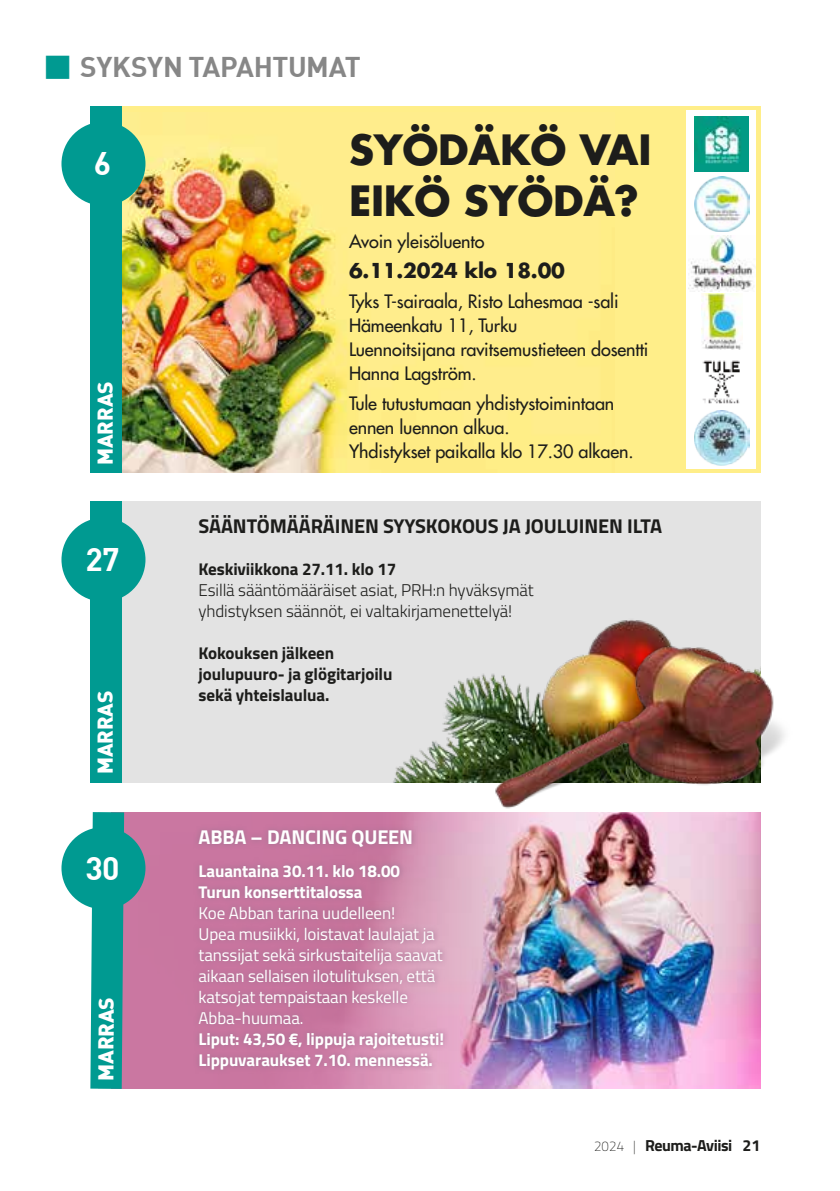
<style>
.page{position:relative;width:840px;height:1191px;background:#fff}
.page>*{position:absolute;margin:0;border:0;box-sizing:border-box;transform-origin:0 0}
.t1{font:700 40.6px/50.8px "Futura Std";letter-spacing:-.005em;color:#1d1d1b}
.t2{font:700 32px "DIN";color:#fff}
.t3{font:700 28px "DIN";letter-spacing:-.01em;color:#878787}
.t4{font:900 21px "DIN";letter-spacing:-.005em;color:#fff}
.t5{font:700 20px "Titillium";letter-spacing:-.005em;color:#1d1d1b}
.t6{font:700 20px "Titillium";letter-spacing:-.005em;color:#fff}
.t7{font:700 20px "Futura Std";letter-spacing:-.005em;color:#1d1d1b}
.t8{font:500 18px/24px "Futura Std";letter-spacing:-.005em;color:#1d1d1b}
.t9{font:17px/21px "Titillium";letter-spacing:-.005em;color:#fff}
.t10{font:700 17px/21px "Titillium";letter-spacing:-.005em;color:#fff}
.t11{font:300 17px/21px "Titillium";letter-spacing:-.005em;color:#1d1d1b}
.t12{font:700 17px/21px "Titillium";letter-spacing:-.005em;color:#1d1d1b}
.t13{font:700 16px "Titillium";letter-spacing:-.03em;color:#1d1d1b}
.s1{color:#009a91}
.s2{font-weight:100;font-size:14px}
</style>
<div class="page">
<img style="left:549px;top:816px;width:211px;height:272px">
<img style="left:111px;top:812px;width:438px;height:277px">
<svg style="left:90px;top:812px;width:34px;height:276px"></svg>
<div style="left:61px;top:827px;width:84px;height:82px;background:#009a91;border-radius:50%"></div>
<svg style="left:193px;top:824px;width:255px;height:251px;fill:#c5759e"></svg>
<div style="left:98px;top:501px;width:662px;height:281px;background:#e3e3e3"></div>
<div style="left:90px;top:501px;width:31px;height:281px;background:#009a91"></div>
<div style="left:61px;top:518px;width:84px;height:83px;background:#009a91;border-radius:50%"></div>
<img style="left:393px;top:620px;width:275px;height:162px">
<img style="left:484px;top:639px;width:301px;height:177px">
<div style="left:98px;top:106px;width:662px;height:367px;background:#ffee89"></div>
<img style="left:121px;top:112px;width:229px;height:361px">
<div style="left:686px;top:110px;width:69px;height:359px;background:#fff"></div>
<img style="left:688px;top:236px;width:65px;height:56px">
<img style="left:694px;top:176px;width:54px;height:55px">
<img style="left:694px;top:117px;width:54px;height:54px">
<img style="left:701px;top:294px;width:41px;height:55px">
<img style="left:702px;top:360px;width:38px;height:44px">
<img style="left:694px;top:410px;width:55px;height:56px">
<div style="left:90px;top:106px;width:31px;height:367px;background:#009a91"></div>
<div style="left:61px;top:122px;width:84px;height:84px;background:#009a91;border-radius:50%"></div>
<h3 class="t3" style="left:44px;top:48px;width:318px"><span class="s1">█</span> SYKSYN TAPAHTUMAT</h3>
<h2 class="t2" style="left:94px;top:143px;width:19px">6</h2>
<p class="t4" style="left:91px;top:465px;width:85px;rotate:-90deg">MARRAS</p>
<h2 class="t2" style="left:85px;top:538px;width:36px">27</h2>
<p class="t4" style="left:91px;top:774px;width:85px;rotate:-90deg">MARRAS</p>
<h2 class="t2" style="left:85px;top:847px;width:36px">30</h2>
<p class="t4" style="left:92px;top:1080px;width:85px;rotate:-90deg">MARRAS</p>
<h1 class="t1" style="left:349px;top:124px;width:304px">SYÖDÄKÖ VAI<br>EIKÖ SYÖDÄ?</h1>
<p class="t8" style="left:349px;top:230px;width:137px">Avoin yleisöluento</p>
<p class="t7" style="left:349px;top:257px;width:217px">6.11.2024 klo 18.00</p>
<p class="t8" style="left:349px;top:289px;width:301px">Tyks T-sairaala, Risto Lahesmaa -sali<br>Hämeenkatu 11, Turku<br>Luennoitsijana ravitsemustieteen dosentti<br>Hanna Lagström.</p>
<p class="t8" style="left:349px;top:391px;width:286px">Tule tutustumaan yhdistystoimintaan ennen luennon alkua.<br>Yhdistykset paikalla klo 17.30 alkaen.</p>
<p class="t5" style="left:198px;top:510px;width:465px">SÄÄNTÖMÄÄRÄINEN SYYSKOKOUS JA JOULUINEN ILTA</p>
<p class="t12" style="left:198px;top:557px;width:199px">Keskiviikkona 27.11. klo 17</p>
<p class="t11" style="left:198px;top:578px;width:336px">Esillä sääntömääräiset asiat, PRH:n hyväksymät yhdistyksen säännöt, ei valtakirjamenettelyä!</p>
<p class="t12" style="left:198px;top:641px;width:195px">Kokouksen jälkeen joulupuuro- ja glögitarjoilu sekä yhteislaulua.</p>
<p class="t6" style="left:198px;top:822px;width:216px">ABBA – DANCING QUEEN</p>
<p class="t10" style="left:198px;top:859px;width:203px">Lauantaina 30.11. klo 18.00<br>Turun konserttitalossa</p>
<p class="t9" style="left:198px;top:901px;width:246px">Koe Abban tarina uudelleen!<br>Upea musiikki, loistavat laulajat ja tanssijat sekä sirkustaitelija saavat aikaan sellaisen ilotulituksen, että katsojat tempaistaan keskelle<br>Abba-huumaa.</p>
<p class="t10" style="left:198px;top:1027px;width:247px">Liput: 43,50 €, lippuja rajoitetusti!<br>Lippuvaraukset 7.10. mennessä.</p>
<p class="t13" style="left:593px;top:1133px;width:168px"><span class="s2">2024 |</span> Reuma-Aviisi 21</p>
</div>
